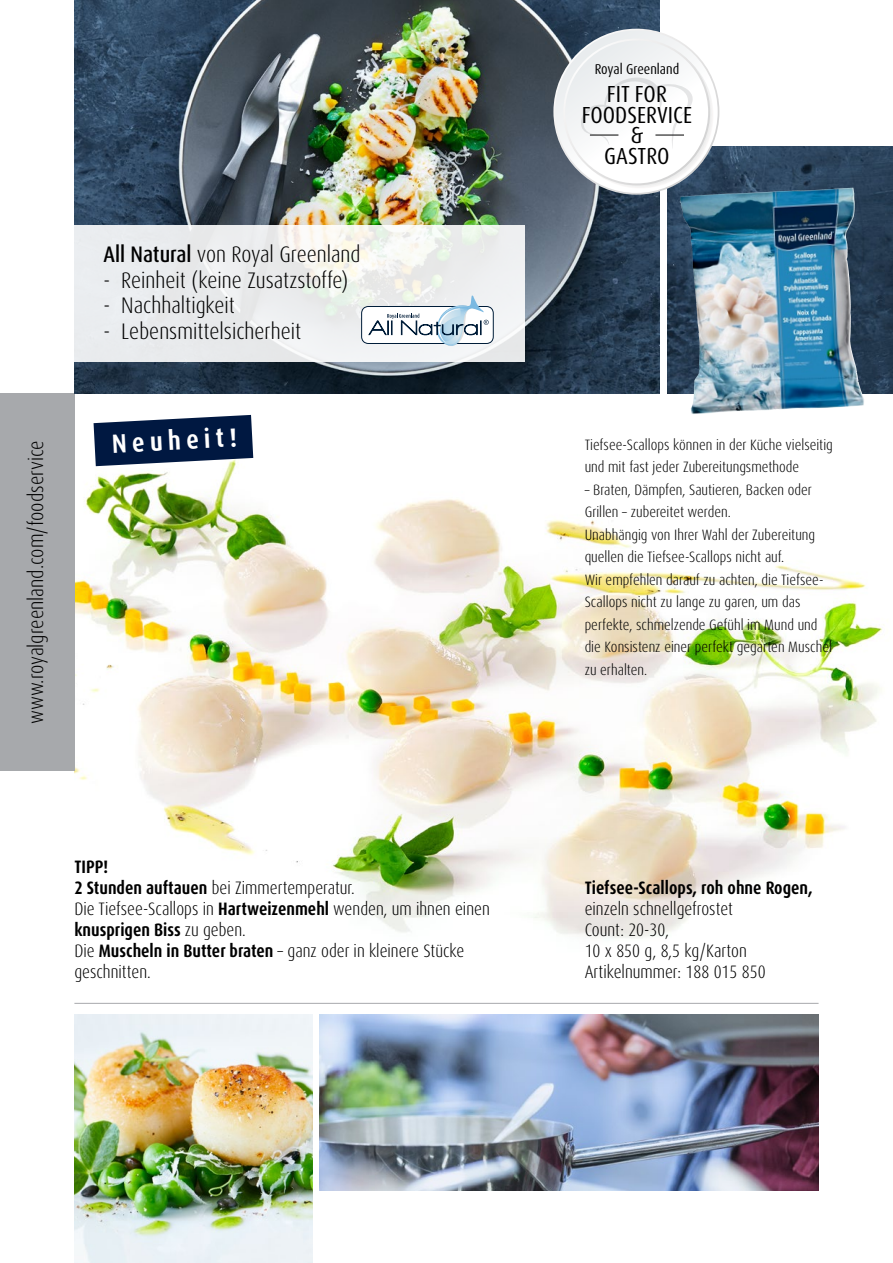
<style>
.page{position:relative;width:893px;height:1263px;background:#fff}
.page>*{position:absolute;margin:0;border:0;box-sizing:border-box;transform-origin:0 0}
.t1{font:700 condensed 26.55px "Dax Pro";color:#fff}
.t2{font:condensed 23.25px/20.5px "Dax Pro";color:#000;text-align:center}
.t3{font:300 condensed 22.5px "Dax Pro";color:#000}
.t4{font:300 condensed 21px "Dax Pro";color:#000}
.t5{font:300 condensed 18px/21px "Dax Pro";color:#000}
.t6{font:700 condensed 18px "Dax Pro";color:#000}
.t7{font:300 condensed 15px/22.5px "Dax Pro";color:#000}
.t8{font:condensed 14.25px "Dax Pro";color:#000}
.s1{font-weight:500}
.s2{font-weight:700}
</style>
<div class="page">
<img style="left:74px;top:401px;width:808px;height:538px">
<hr style="left:74px;top:1003px;width:745px;height:1px;background:#a7a9ac">
<div style="left:0;top:393px;width:74px;height:378px;background:#a7a9ac"></div>
<img style="left:74px;top:0;width:586px;height:393px">
<img style="left:667px;top:147px;width:226px;height:246px">
<svg style="left:553px;top:29px;width:166px;height:166px"></svg>
<div style="left:555px;top:30px;width:163px;height:163px;background:linear-gradient(to right,#f0f3f4,#f6f6f6);border-radius:81px"></div>
<svg style="left:563px;top:39px;width:147px;height:146px"></svg>
<div style="left:565px;top:40px;width:143px;height:143px;background:linear-gradient(to right,#f0f2f4,#fefefe);border-radius:71px"></div>
<svg style="left:581px;top:78px;width:111px;height:66px"></svg>
<svg style="left:94px;top:415px;width:159px;height:51px;background:#293d5f"></svg>
<img style="left:74px;top:1015px;width:238px;height:248px">
<img style="left:320px;top:1015px;width:499px;height:176px">
<svg style="left:74px;top:225px;width:450px;height:136px;fill:#eaedee"></svg>
<div style="left:362px;top:306px;width:131px;height:37px;background:#fff;border-radius:7px"></div>
<div style="left:361px;top:306px;width:132px;height:38px;border:1px solid #001d39;border-radius:7px"></div>
<svg style="left:368px;top:296px;width:121px;height:54px"></svg>
<img style="left:694px;top:188px;width:157px;height:8px">
<p class="t4" style="left:22px;top:724px;width:285px;rotate:-90deg">www.royalgreenland.com/foodservice</p>
<p class="t3" style="left:103px;top:240px;width:258px"><span class="s1">All Natural</span> von Royal Greenland</p>
<p class="t3" style="left:103px;top:265px;width:246px">- Reinheit (keine Zusatzstoffe)</p>
<p class="t3" style="left:103px;top:291px;width:133px">- Nachhaltigkeit</p>
<p class="t3" style="left:103px;top:316px;width:199px">- Lebensmittelsicherheit</p>
<p class="t1" style="left:111px;top:426px;width:127px;rotate:-3deg">Neuheit!</p>
<p class="t6" style="left:74px;top:855px;width:35px">TIPP!</p>
<p class="t5" style="left:74px;top:877px;width:282px"><span class="s2">2 Stunden auftauen</span> bei Zimmertemperatur.</p>
<p class="t5" style="left:74px;top:898px;width:417px">Die Tiefsee-Scallops in <span class="s2">Hartweizenmehl</span> wenden, um ihnen einen <span class="s2">knusprigen Biss</span> zu geben.</p>
<p class="t5" style="left:74px;top:940px;width:391px">Die <span class="s2">Muscheln in Butter braten</span> – ganz oder in kleinere Stücke geschnitten.</p>
<p class="t8" style="left:595px;top:60px;width:86px">Royal Greenland</p>
<p class="t2" style="left:582px;top:84px;width:112px">FIT FOR<br>FOODSERVICE &amp;<br>GASTRO</p>
<p class="t7" style="left:585px;top:433px;width:250px">Tiefsee-Scallops können in der Küche vielseitig und mit fast jeder Zubereitungsmethode</p>
<p class="t7" style="left:585px;top:478px;width:229px">– Braten, Dämpfen, Sautieren, Backen oder<br>Grillen – zubereitet werden.</p>
<p class="t7" style="left:585px;top:523px;width:232px">Unabhängig von Ihrer Wahl der Zubereitung quellen die Tiefsee-Scallops nicht auf.</p>
<p class="t7" style="left:585px;top:568px;width:249px">Wir empfehlen darauf zu achten, die Tiefsee-Scallops nicht zu lange zu garen, um das perfekte, schmelzende Gefühl im Mund und die Konsistenz einer perfekt gegarten Muschel zu erhalten.</p>
<p class="t6" style="left:585px;top:876px;width:230px">Tiefsee-Scallops, roh ohne Rogen,</p>
<p class="t5" style="left:585px;top:898px;width:150px">einzeln schnellgefrostet</p>
<p class="t5" style="left:585px;top:919px;width:86px">Count: 20-30,</p>
<p class="t5" style="left:585px;top:940px;width:164px">10 x 850 g, 8,5 kg/Karton</p>
<p class="t5" style="left:585px;top:961px;width:182px">Artikelnummer: 188 015 850</p>
</div>
